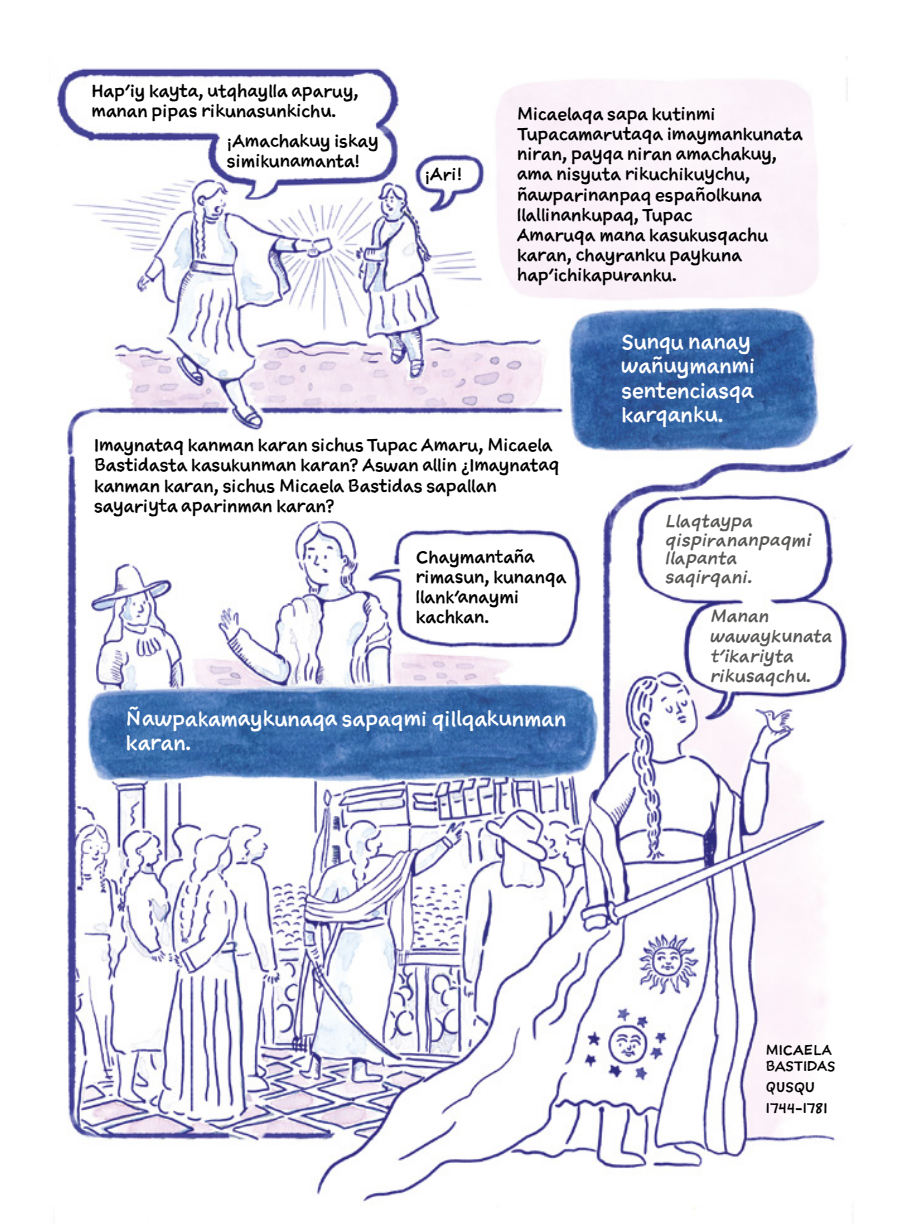
<style>
.page{position:relative;width:913px;height:1231px;background:#fff}
.page>*{position:absolute;margin:0;border:0;box-sizing:border-box;transform-origin:0 0}
.t1{font:20.12px/24.2px "Sketchnote Text";color:#fff}
.t2{font:16.8px/20.1px "Sketchnote Text";color:#000}
.t3{font:italic 16.8px/18.6px "Sketchnote Text";color:#575756}
.t4{font:13.47px/16.1px "Sketchnote Text";color:#000}
</style>
<div class="page">
<img style="left:57px;top:57px;width:797px;height:1153px">
<p class="t2" style="left:91px;top:81px;width:269px">Hap’iy kayta, utqhaylla aparuy, manan pipas rikunasunkichu.</p>
<p class="t2" style="left:227px;top:130px;width:153px">¡Amachakuy iskay simikunamanta!</p>
<p class="t2" style="left:425px;top:163px;width:39px">¡Ari!</p>
<p class="t2" style="left:517px;top:103px;width:287px">Micaelaqa sapa kutinmi<br>Tupacamarutaqa imaymankunata niran, payqa niran amachakuy, ama nisyuta rikuchikuychu, ñawparinanpaq españolkuna llallinankupaq, Tupac<br>Amaruqa mana kasukusqachu karan, chayranku paykuna hap’ichikapuranku.</p>
<p class="t1" style="left:621px;top:329px;width:135px">Sunqu nanay wañuymanmi sentenciasqa karqanku.</p>
<p class="t2" style="left:94px;top:434px;width:467px">Imaynataq kanman karan sichus Tupac Amaru, Micaela Bastidasta kasukunman karan? Aswan allin ¿Imaynataq kanman karan, sichus Micaela Bastidas sapallan sayariyta aparinman karan?</p>
<p class="t2" style="left:416px;top:546px;width:152px">Chaymantaña rimasun, kunanqa llank’anaymi kachkan.</p>
<p class="t1" style="left:126px;top:706px;width:442px">Ñawpakamaykunaqa sapaqmi qillqakunman karan.</p>
<p class="t3" style="left:665px;top:511px;width:147px">Llaqtaypa qispirananpaqmi llapanta saqirqani.</p>
<p class="t3" style="left:710px;top:605px;width:123px;line-height:20.1px">Manan wawaykunata t’ikariyta rikusaqchu.</p>
<p class="t4" style="left:766px;top:1041px;width:71px">MICAELA<br>BASTIDAS</p>
<p class="t4" style="left:766px;top:1076px;width:63px;line-height:21px">QUSQU<br>1744-1781</p>
</div>
